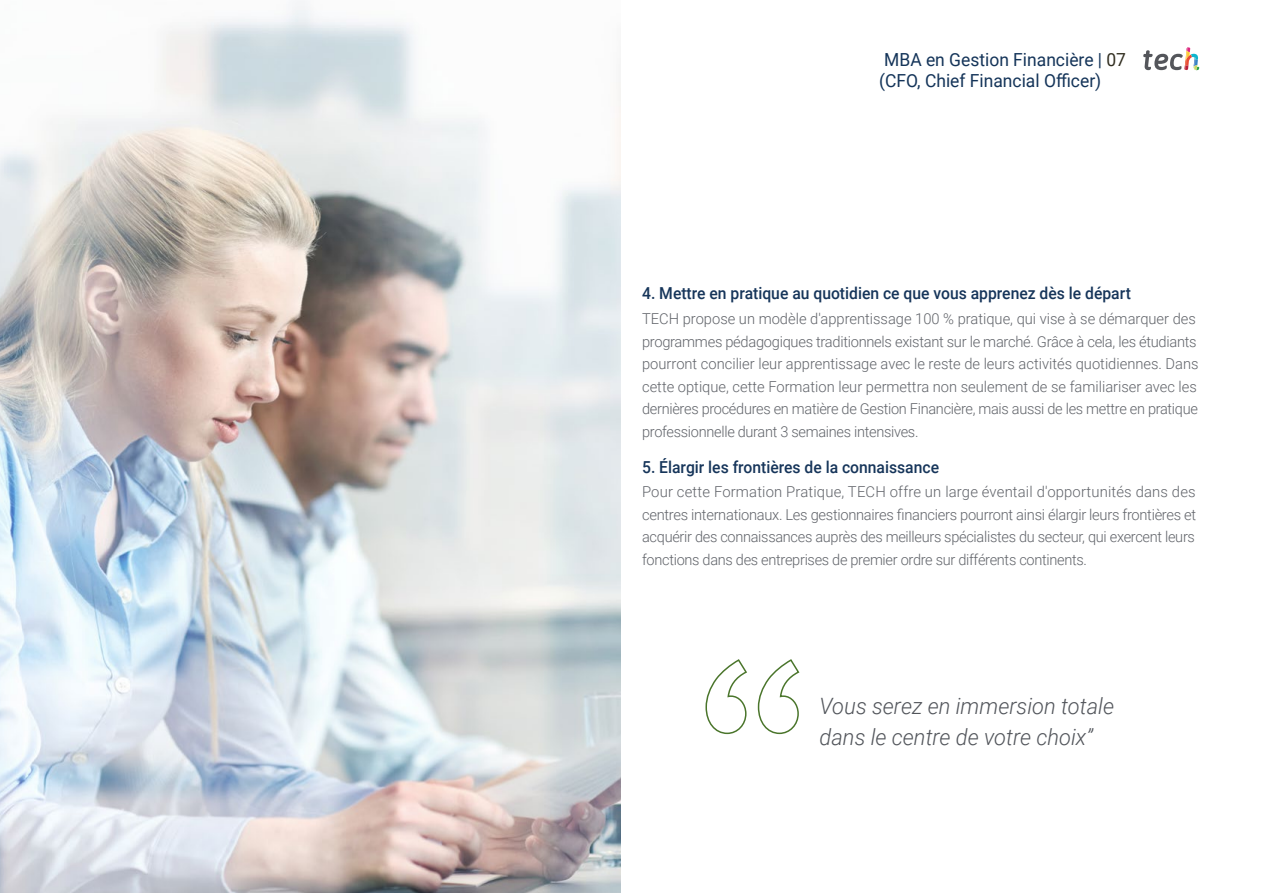
<style>
.page{position:relative;width:1263px;height:893px;background:#fff}
.page>*{position:absolute;margin:0;border:0;box-sizing:border-box;transform-origin:0 0}
.t1{font:italic 300 22.5px/31.5px "Roboto";color:#52555b}
.t2{font:18px/20.5px "Roboto";color:#143459}
.t3{font:500 16.5px "Roboto";color:#16355a;scale:.95 1}
.t4{font:300 15px/22.5px "Roboto";letter-spacing:-.02em;color:#61646a}
.s1{color:#312e20}
</style>
<div class="page">
<img style="left:0;top:1px;width:621px;height:892px">
<svg style="left:705px;top:659px;width:95px;height:76px"></svg>
<svg style="left:1143px;top:47px;width:56px;height:24px"></svg>
<p class="t2" style="left:879px;top:49px;width:248px">MBA en Gestion Financière | <span class="s1">07 </span>(CFO, Chief Financial Officer)</p>
<p class="t3" style="left:642px;top:282px;width:516px">4. Mettre en pratique au quotidien ce que vous apprenez dès le départ</p>
<p class="t4" style="left:642px;top:307px;width:558px">TECH propose un modèle d'apprentissage 100 % pratique, qui vise à se démarquer des programmes pédagogiques traditionnels existant sur le marché. Grâce à cela, les étudiants pourront concilier leur apprentissage avec le reste de leurs activités quotidiennes. Dans cette optique, cette Formation leur permettra non seulement de se familiariser avec les dernières procédures en matière de Gestion Financière, mais aussi de les mettre en pratique professionnelle durant 3 semaines intensives.</p>
<p class="t3" style="left:642px;top:455px;width:314px">5. Élargir les frontières de la connaissance</p>
<p class="t4" style="left:642px;top:480px;width:556px;text-align:justify">Pour cette Formation Pratique, TECH offre un large éventail d'opportunités dans des centres internationaux. Les gestionnaires financiers pourront ainsi élargir leurs frontières et acquérir des connaissances auprès des meilleurs spécialistes du secteur, qui exercent leurs fonctions dans des entreprises de premier ordre sur différents continents.</p>
<h1 class="t1" style="left:820px;top:689px;width:296px">Vous serez en immersion totale dans le centre de votre choix”</h1>
</div>
